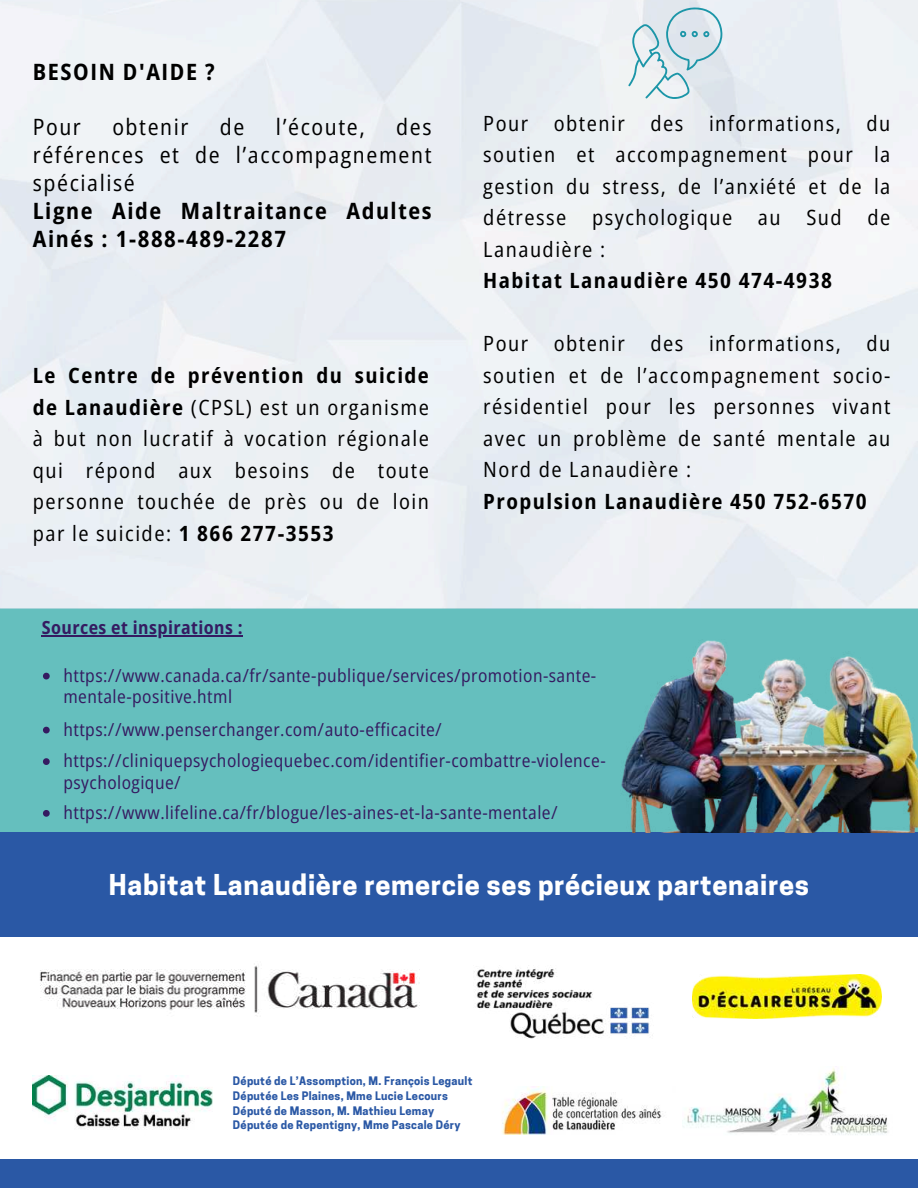
<style>
.page{position:relative;width:918px;height:1188px;background:#fff}
.page>*{position:absolute;margin:0;border:0;box-sizing:border-box;transform-origin:0 0}
.t1{font:700 27px "Cooper Hewitt";letter-spacing:.025em;color:#fff}
.t2{font:semi-condensed 22.5px/28.2px "Open Sans";letter-spacing:.07em;color:#000;text-align:justify}
.t3{font:700 semi-condensed 22.5px/28.2px "Open Sans";letter-spacing:.07em;color:#000}
.t4{font:semi-condensed 21px/31.5px "Open Sans";letter-spacing:.07em;color:#000;text-align:justify}
.t5{font:700 semi-condensed 21px "Open Sans";letter-spacing:.07em;color:#000}
.t6{font:semi-condensed 18px/21.3px "Open Sans";letter-spacing:.025em;color:#351b61}
.t7{font:700 semi-condensed 18px "Open Sans";letter-spacing:.025em;color:#351b61}
.t8{font:700 11.1px/14.7px "Cooper Hewitt";letter-spacing:.025em;color:#2a58a5}
.s1{font-weight:700}
</style>
<div class="page">
<div style="left:0;top:609px;width:918px;height:288px;background:#65bfbe"></div>
<img style="left:474px;top:968px;width:175px;height:71px">
<img style="left:693px;top:975px;width:189px;height:43px">
<img style="left:683px;top:1068px;width:205px;height:67px">
<div style="left:0;top:832px;width:918px;height:104px;background:#2a58a5"></div>
<img style="left:502px;top:1086px;width:160px;height:48px">
<img style="left:40px;top:965px;width:380px;height:48px">
<img style="left:33px;top:1076px;width:180px;height:54px">
<hr style="left:42px;top:636px;width:201px;height:1px;background:#351b61">
<svg style="left:43px;top:673px;width:7px;height:6px"></svg>
<svg style="left:43px;top:727px;width:7px;height:6px"></svg>
<svg style="left:43px;top:758px;width:7px;height:7px"></svg>
<svg style="left:43px;top:810px;width:7px;height:7px"></svg>
<div style="left:0;top:1160px;width:918px;height:28px;background:#2a58a5"></div>
<img style="left:621px;top:640px;width:297px;height:192px">
<svg style="left:628px;top:7px;width:95px;height:92px"></svg>
<p class="t3" style="left:33px;top:57px;width:183px">BESOIN D'AIDE ?</p>
<p class="t2" style="left:33px;top:112px;width:50px">Pour</p>
<p class="t2" style="left:112px;top:112px;width:78px">obtenir</p>
<p class="t2" style="left:220px;top:112px;width:26px">de</p>
<p class="t2" style="left:276px;top:112px;width:90px">l’écoute,</p>
<p class="t2" style="left:33px;top:112px;width:400px;text-indent:363px">des références et de l’accompagnement spécialisé</p>
<p class="t3" style="left:33px;top:196px;width:400px">Ligne Aide Maltraitance Adultes<br>Ainés : 1-888-489-2287</p>
<p class="t4" style="left:33px;top:359px;width:398px"><span class="s1">Le Centre de prévention du suicide de Lanaudière</span> (CPSL) est un organisme à but non lucratif à vocation régionale qui répond aux besoins de toute personne touchée de près ou de loin par le suicide: <span class="s1">1 866 277-3553</span></p>
<p class="t4" style="left:483px;top:107px;width:409px">Pour obtenir des informations, du soutien et accompagnement pour la gestion du stress, de l’anxiété et de la détresse psychologique au Sud de Lanaudière :</p>
<p class="t5" style="left:483px;top:266px;width:350px">Habitat Lanaudière 450 474-4938</p>
<p class="t4" style="left:483px;top:327px;width:409px">Pour obtenir des informations, du soutien et de l’accompagnement socio&shy;résidentiel pour les personnes vivant avec un problème de santé mentale au Nord de Lanaudière :</p>
<p class="t5" style="left:483px;top:486px;width:385px">Propulsion Lanaudière 450 752-6570</p>
<p class="t7" style="left:42px;top:615px;width:202px">Sources et inspirations :</p>
<p class="t6" style="left:63px;top:664px;width:534px">https://www.canada.ca/fr/sante-publique/services/promotion-sante&shy;mentale-positive.html</p>
<p class="t6" style="left:63px;top:713px;width:544px;line-height:31.5px">https://www.penserchanger.com/auto-efficacite/ https://cliniquepsychologiequebec.com/identifier-combattre-violence-</p>
<p class="t6" style="left:63px;top:766px;width:496px;line-height:30.3px">psychologique/ https://www.lifeline.ca/fr/blogue/les-aines-et-la-sante-mentale/</p>
<p class="t1" style="left:109px;top:869px;width:702px">Habitat Lanaudière remercie ses précieux partenaires</p>
<p class="t8" style="left:233px;top:1074px;width:241px">Député de L’Assomption, M. François Legault Députée Les Plaines, Mme Lucie Lecours Député de Masson, M. Mathieu Lemay Députée de Repentigny, Mme Pascale Déry</p>
</div>
